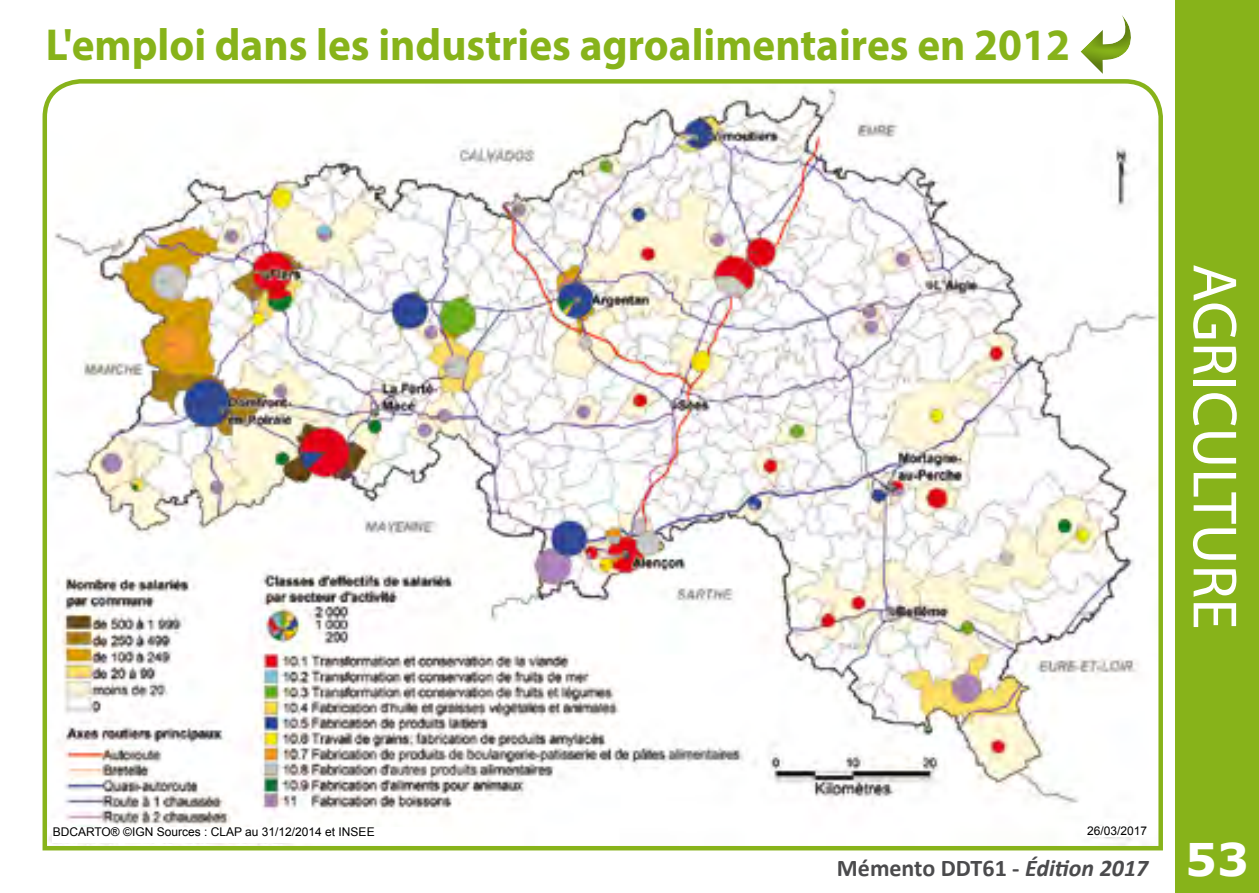
<style>
.page{position:relative;width:1259px;height:893px;background:#fff}
.page>*{position:absolute;margin:0;border:0;box-sizing:border-box;transform-origin:0 0}
.t1{font:63px "Myriad Pro";color:#fff}
.t2{font:700 45px "Myriad Pro";color:#87b31a;scale:.96 1}
.t3{font:700 45px "Verdana";color:#fff}
.t4{font:700 24px "Calibri";color:#4b4b4d}
.t5{font:12px "Arial";color:#000}
.s1{font-style:italic}
</style>
<div class="page">
<div style="left:1175px;top:0;width:84px;height:893px;background:#87b31a"></div>
<div style="left:1055px;top:0;width:102px;height:74px;background:#000;opacity:.5"></div>
<img style="left:42px;top:79px;width:1121px;height:772px">
<div style="left:53px;top:828px;width:390px;height:15px;background:#fff"></div>
<div style="left:1087px;top:826px;width:65px;height:11px;background:#fff"></div>
<h2 class="t2" style="left:46px;top:15px;width:1068px">L'emploi dans les industries agroalimentaires en 2012</h2>
<h1 class="t1" style="left:1253px;top:264px;width:367px;rotate:90deg">AGRICULTURE</h1>
<p class="t5" style="left:53px;top:824px;width:323px">BDCARTO® ©I GN Sources : CLAP au 31/12/2014 et I NSEE</p>
<p class="t5" style="left:1087px;top:823px;width:62px">26/03/2017</p>
<h3 class="t4" style="left:837px;top:852px;width:313px">Mémento DDT61 - <span class="s1">Édition 2017</span></h3>
<h2 class="t3" style="left:1185px;top:827px;width:65px">53</h2>
</div>
